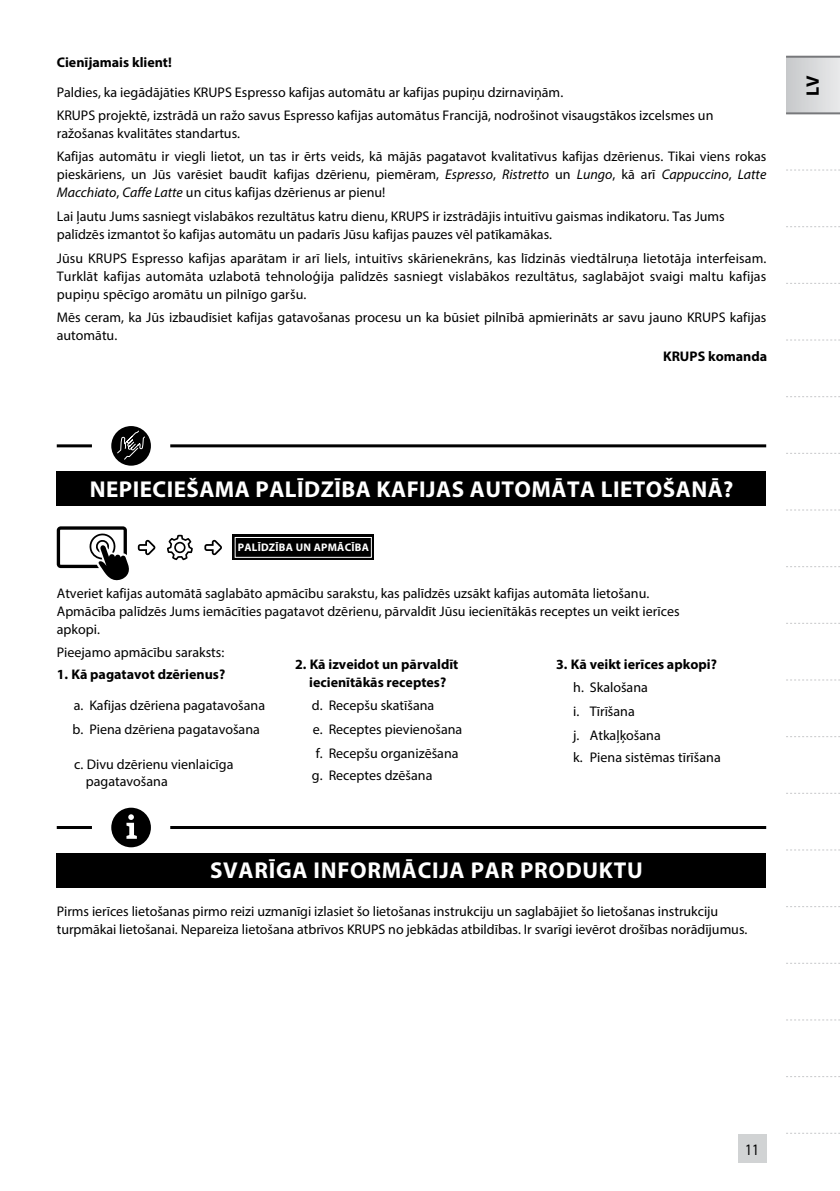
<style>
.page{position:relative;width:840px;height:1191px;background:#fff}
.page>*{position:absolute;margin:0;border:0;box-sizing:border-box;transform-origin:0 0}
.t1{font:700 23px "Myriad Pro";letter-spacing:.02em;color:#fff}
.t2{font:700 18px "Myriad Pro";color:#000}
.t3{font:16px "Myriad Pro";color:#000;scale:.85 1}
.t4{font:14px/18px "Myriad Pro";color:#000}
.t5{font:700 14px/18px "Myriad Pro";color:#000;text-align:center}
.t6{font:700 11px "Myriad Pro";letter-spacing:.02em;color:#fff}
.s1{font-style:italic}
</style>
<div class="page">
<div style="left:785px;top:57px;width:54px;height:56px;background:linear-gradient(to right,#c6c8ca,#e7e8e9)"></div>
<div style="left:737px;top:1134px;width:28px;height:28px;background:#d1d3d4"></div>
<hr style="left:785px;top:56px;width:54px;height:2px;background:#77787b">
<svg style="left:786px;top:1133px;width:53px;height:1px"></svg>
<svg style="left:786px;top:963px;width:53px;height:1px"></svg>
<svg style="left:786px;top:1019px;width:53px;height:1px"></svg>
<svg style="left:786px;top:1076px;width:53px;height:1px"></svg>
<svg style="left:786px;top:906px;width:53px;height:1px"></svg>
<svg style="left:786px;top:849px;width:53px;height:1px"></svg>
<svg style="left:786px;top:793px;width:53px;height:1px"></svg>
<svg style="left:786px;top:679px;width:53px;height:1px"></svg>
<svg style="left:786px;top:736px;width:53px;height:1px"></svg>
<svg style="left:786px;top:623px;width:53px;height:1px"></svg>
<svg style="left:786px;top:566px;width:53px;height:1px"></svg>
<svg style="left:786px;top:509px;width:53px;height:1px"></svg>
<svg style="left:786px;top:453px;width:53px;height:1px"></svg>
<svg style="left:786px;top:396px;width:53px;height:1px"></svg>
<svg style="left:786px;top:340px;width:53px;height:1px"></svg>
<svg style="left:786px;top:283px;width:53px;height:1px"></svg>
<svg style="left:786px;top:226px;width:53px;height:1px"></svg>
<svg style="left:786px;top:170px;width:53px;height:1px"></svg>
<hr style="left:785px;top:112px;width:54px;height:2px;background:#77787b">
<div style="left:57px;top:471px;width:708px;height:34px;background:#000"></div>
<hr style="left:170px;top:444px;width:595px;height:3px;background:#000">
<hr style="left:57px;top:444px;width:35px;height:3px;background:#000">
<svg style="left:111px;top:426px;width:40px;height:40px"></svg>
<svg style="left:116px;top:426px;width:35px;height:34px"></svg>
<svg style="left:57px;top:526px;width:72px;height:55px"></svg>
<svg style="left:138px;top:540px;width:17px;height:15px"></svg>
<svg style="left:167px;top:535px;width:26px;height:25px"></svg>
<svg style="left:204px;top:540px;width:18px;height:15px"></svg>
<div style="left:232px;top:534px;width:142px;height:26px;background:#000"></div>
<div style="left:235px;top:537px;width:136px;height:20px;border:1px solid #fff"></div>
<div style="left:57px;top:853px;width:708px;height:34px;background:#000"></div>
<hr style="left:170px;top:826px;width:595px;height:3px;background:#000">
<hr style="left:57px;top:826px;width:35px;height:3px;background:#000">
<svg style="left:111px;top:807px;width:40px;height:40px"></svg>
<p class="t5" style="left:57px;top:53px;width:116px">Cienījamais klient!</p>
<p class="t4" style="left:57px;top:80px;width:658px;line-height:23px">Paldies, ka iegādājāties KRUPS Espresso kafijas automātu ar kafijas pupiņu dzirnaviņām.<br>KRUPS projektē, izstrādā un ražo savus Espresso kafijas automātus Francijā, nodrošinot visaugstākos izcelsmes un</p>
<p class="t4" style="left:57px;top:121px;width:710px;line-height:23.6px">ražošanas kvalitātes standartus.<br>Kafijas automātu ir viegli lietot, un tas ir ērts veids, kā mājās pagatavot kvalitatīvus kafijas dzērienus. Tikai viens rokas</p>
<p class="t4" style="left:57px;top:165px;width:710px">pieskāriens, un Jūs varēsiet baudīt kafijas dzērienu, piemēram, <span class="s1">Espresso</span>, <span class="s1">Ristretto</span> un <span class="s1">Lungo</span>, kā arī <span class="s1">Cappuccino</span>, <span class="s1">Latte<br>Macchiato</span>, <span class="s1">Caffe Latte</span> un citus kafijas dzērienus ar pienu!</p>
<p class="t4" style="left:57px;top:207px;width:669px">Lai ļautu Jums sasniegt vislabākos rezultātus katru dienu, KRUPS ir izstrādājis intuitīvu gaismas indikatoru. Tas Jums palīdzēs izmantot šo kafijas automātu un padarīs Jūsu kafijas pauzes vēl patīkamākas.</p>
<p class="t4" style="left:57px;top:249px;width:710px;text-align:justify">Jūsu KRUPS Espresso kafijas aparātam ir arī liels, intuitīvs skārienekrāns, kas līdzinās viedtālruņa lietotāja interfeisam.<br>Turklāt kafijas automāta uzlabotā tehnoloģija palīdzēs sasniegt vislabākos rezultātus, saglabājot svaigi maltu kafijas pupiņu spēcīgo aromātu un pilnīgo garšu.</p>
<p class="t4" style="left:57px;top:308px;width:710px">Mēs ceram, ka Jūs izbaudīsiet kafijas gatavošanas procesu un ka būsiet pilnībā apmierināts ar savu jauno KRUPS kafijas automātu.</p>
<p class="t5" style="left:662px;top:347px;width:106px">KRUPS komanda</p>
<p class="t2" style="left:800px;top:96px;width:22px;rotate:-90deg">LV</p>
<h1 class="t1" style="left:90px;top:474px;width:644px">NEPIECIEŠAMA PALĪDZĪBA KAFIJAS AUTOMĀTA LIETOŠANĀ?</h1>
<p class="t6" style="left:238px;top:540px;width:132px">PALĪDZĪBA UN APMĀCĪBA</p>
<p class="t4" style="left:57px;top:583px;width:624px">Atveriet kafijas automātā saglabāto apmācību sarakstu, kas palīdzēs uzsākt kafijas automāta lietošanu.<br>Apmācība palīdzēs Jums iemācīties pagatavot dzērienu, pārvaldīt Jūsu iecienītākās receptes un veikt ierīces apkopi.</p>
<p class="t4" style="left:57px;top:643px;width:169px">Pieejamo apmācību saraksts:</p>
<p class="t5" style="left:57px;top:664px;width:170px">1. Kā pagatavot dzērienus?</p>
<p class="t4" style="left:72px;top:693px;width:194px;line-height:23.8px">a. Kafijas dzēriena pagatavošana b. Piena dzēriena pagatavošana</p>
<p class="t4" style="left:86px;top:755px;width:149px;line-height:16.8px;text-indent:-12px">c. Divu dzērienu vienlaicīga pagatavošana</p>
<p class="t5" style="left:295px;top:655px;width:165px">2. Kā izveidot un pārvaldīt iecienītākās receptes?</p>
<p class="t4" style="left:312px;top:693px;width:152px;line-height:23.4px">d. Recepšu skatīšana<br>e. Receptes pievienošana f. Recepšu organizēšana g. Receptes dzēšana</p>
<p class="t5" style="left:556px;top:655px;width:162px">3. Kā veikt ierīces apkopi?</p>
<p class="t4" style="left:573px;top:675px;width:149px;line-height:23.4px">h. Skalošana<br>i. Tīrīšana<br>j. Atkaļķošana<br>k. Piena sistēmas tīrīšana</p>
<h1 class="t1" style="left:210px;top:855px;width:434px">SVARĪGA INFORMĀCIJA PAR PRODUKTU</h1>
<p class="t4" style="left:57px;top:902px;width:691px">Pirms ierīces lietošanas pirmo reizi uzmanīgi izlasiet šo lietošanas instrukciju un saglabājiet šo lietošanas instrukciju turpmākai lietošanai. Nepareiza lietošana atbrīvos KRUPS no jebkādas atbildības. Ir svarīgi ievērot drošības norādījumus.</p>
<p class="t3" style="left:744px;top:1139px;width:18px">11</p>
</div>
